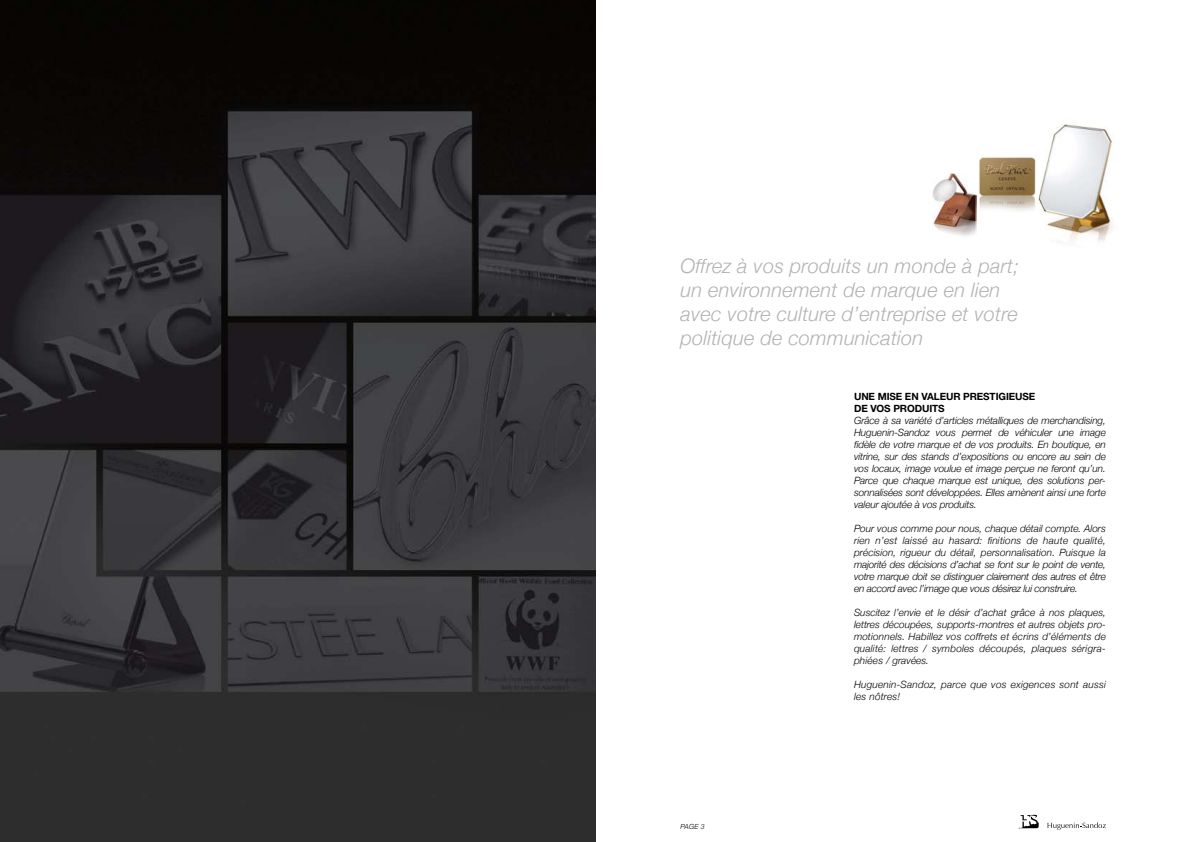
<style>
.page{position:relative;width:1191px;height:842px;background:#fff}
.page>*{position:absolute;margin:0;border:0;box-sizing:border-box;transform-origin:0 0}
.t1{font:italic 300 20px/24px "Helvetica Neue";letter-spacing:.01em;color:#b1b3b4}
.t2{font:italic 300 10px/12px "Helvetica Neue";color:#000;text-align:justify}
.t3{font:italic 300 10px/12px "Helvetica Neue";letter-spacing:.02em;color:#000}
.t4{font:700 10px/12px "Helvetica Neue";letter-spacing:-.01em;color:#000}
.t5{font:italic 300 7px "Helvetica Neue";color:#000}
</style>
<div class="page">
<img style="left:0;top:0;width:595px;height:842px">
<svg style="left:1019px;top:815px;width:19px;height:13px"></svg>
<svg style="left:1047px;top:822px;width:59px;height:8px"></svg>
<img style="left:976px;top:156px;width:53px;height:75px">
<img style="left:1029px;top:124px;width:85px;height:118px">
<img style="left:933px;top:174px;width:43px;height:62px">
<h1 class="t1" style="left:680px;top:254px;width:340px">Offrez à vos produits un monde à part; un environnement de marque en lien avec votre culture d’entreprise et votre politique de communication</h1>
<p class="t5" style="left:680px;top:822px;width:26px">PAGE 3</p>
<p class="t4" style="left:854px;top:390px;width:183px">UNE MISE EN VALEUR PRESTIGIEUSE<br>DE VOS PRODUITS</p>
<p class="t2" style="left:854px;top:414px;width:253px">Grâce à sa variété d’articles métalliques de merchandising, Huguenin-Sandoz vous permet de véhiculer une image fidèle de votre marque et de vos produits. En boutique, en vitrine, sur des stands d’expositions ou encore au sein de vos locaux, image voulue et image perçue ne feront qu’un.<br>Parce que chaque marque est unique, des solutions per&shy;sonnalisées sont développées. Elles amènent ainsi une forte valeur ajoutée à vos produits.</p>
<p class="t2" style="left:854px;top:522px;width:253px">Pour vous comme pour nous, chaque détail compte. Alors rien n’est laissé au hasard: finitions de haute qualité, précision, rigueur du détail, personnalisation. Puisque la majorité des décisions d’achat se font sur le point de vente, votre marque doit se distinguer clairement des autres et être en accord avec l’image que vous désirez lui construire.</p>
<p class="t2" style="left:854px;top:606px;width:253px">Suscitez l’envie et le désir d’achat grâce à nos plaques, lettres découpées, supports-montres et autres objets pro&shy;motionnels. Habillez vos coffrets et écrins d’éléments de qualité: lettres / symboles découpés, plaques sérigra&shy;phiées / gravées.</p>
<p class="t3" style="left:854px;top:678px;width:253px">Huguenin-Sandoz, parce que vos exigences sont aussi les nôtres!</p>
</div>
